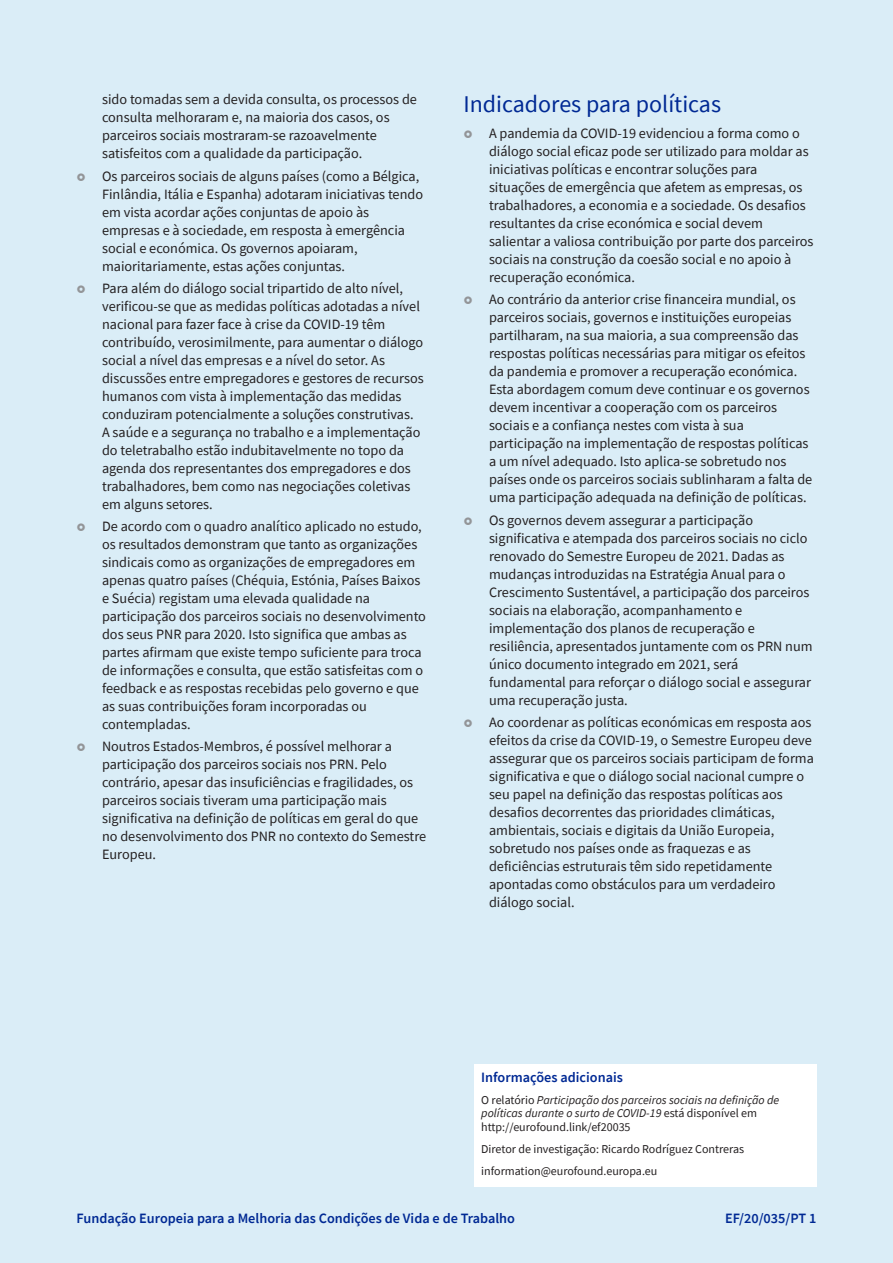
<style>
.page{position:relative;width:893px;height:1263px;background:#daedf7}
.page>*{position:absolute;margin:0;border:0;box-sizing:border-box;transform-origin:0 0}
.t1{font:24px "Source Sans Pro";color:#002994}
.t2{font:14.25px/18px "Source Sans Pro";color:#231f20}
.t3{font:600 14.25px "Source Sans Pro";color:#002994}
.t4{font:italic 12px/13.5px "Source Sans Pro";color:#231f20}
.t5{font:12px/22px "Source Sans Pro";color:#231f20}
.s1{font-style:normal}
</style>
<div class="page">
<div style="left:474px;top:1064px;width:342px;height:122px;background:#fff"></div>
<p class="t2" style="left:102px;top:90px;width:316px">sido tomadas sem a devida consulta, os processos de consulta melhoraram e, na maioria dos casos, os parceiros sociais mostraram-se razoavelmente satisfeitos com a qualidade da participação.</p>
<p class="t2" style="left:102px;top:166px;width:323px">Os parceiros sociais de alguns países (como a Bélgica, Finlândia, Itália e Espanha) adotaram iniciativas tendo em vista acordar ações conjuntas de apoio às empresas e à sociedade, em resposta à emergência social e económica. Os governos apoiaram, maioritariamente, estas ações conjuntas.</p>
<p class="t2" style="left:102px;top:279px;width:323px">Para além do diálogo social tripartido de alto nível, verificou-se que as medidas políticas adotadas a nível nacional para fazer face à crise da COVID-19 têm contribuído, verosimilmente, para aumentar o diálogo social a nível das empresas e a nível do setor. As discussões entre empregadores e gestores de recursos humanos com vista à implementação das medidas conduziram potencialmente a soluções construtivas.<br>A saúde e a segurança no trabalho e a implementação do teletrabalho estão indubitavelmente no topo da agenda dos representantes dos empregadores e dos trabalhadores, bem como nas negociações coletivas em alguns setores.</p>
<p class="t2" style="left:102px;top:517px;width:325px">De acordo com o quadro analítico aplicado no estudo, os resultados demonstram que tanto as organizações sindicais como as organizações de empregadores em apenas quatro países (Chéquia, Estónia, Países Baixos e Suécia) registam uma elevada qualidade na participação dos parceiros sociais no desenvolvimento dos seus PNR para 2020. Isto significa que ambas as partes afirmam que existe tempo suficiente para troca de informações e consulta, que estão satisfeitas com o feedback e as respostas recebidas pelo governo e que as suas contribuições foram incorporadas ou contempladas.</p>
<p class="t2" style="left:102px;top:737px;width:326px">Noutros Estados-Membros, é possível melhorar a participação dos parceiros sociais nos PRN. Pelo contrário, apesar das insuficiências e fragilidades, os parceiros sociais tiveram uma participação mais significativa na definição de políticas em geral do que no desenvolvimento dos PNR no contexto do Semestre Europeu.</p>
<h1 class="t1" style="left:463px;top:88px;width:259px">Indicadores para políticas</h1>
<p class="t2" style="left:489px;top:124px;width:326px">A pandemia da COVID-19 evidenciou a forma como o diálogo social eficaz pode ser utilizado para moldar as iniciativas políticas e encontrar soluções para situações de emergência que afetem as empresas, os trabalhadores, a economia e a sociedade. Os desafios resultantes da crise económica e social devem salientar a valiosa contribuição por parte dos parceiros sociais na construção da coesão social e no apoio à recuperação económica.</p>
<p class="t2" style="left:489px;top:290px;width:325px">Ao contrário da anterior crise financeira mundial, os parceiros sociais, governos e instituições europeias partilharam, na sua maioria, a sua compreensão das respostas políticas necessárias para mitigar os efeitos da pandemia e promover a recuperação económica.<br>Esta abordagem comum deve continuar e os governos devem incentivar a cooperação com os parceiros sociais e a confiança nestes com vista à sua participação na implementação de respostas políticas a um nível adequado. Isto aplica-se sobretudo nos países onde os parceiros sociais sublinharam a falta de uma participação adequada na definição de políticas.</p>
<p class="t2" style="left:489px;top:510px;width:325px">Os governos devem assegurar a participação significativa e atempada dos parceiros sociais no ciclo renovado do Semestre Europeu de 2021. Dadas as mudanças introduzidas na Estratégia Anual para o Crescimento Sustentável, a participação dos parceiros sociais na elaboração, acompanhamento e implementação dos planos de recuperação e resiliência, apresentados juntamente com os PRN num único documento integrado em 2021, será fundamental para reforçar o diálogo social e assegurar uma recuperação justa.</p>
<p class="t2" style="left:489px;top:713px;width:326px">Ao coordenar as políticas económicas em resposta aos efeitos da crise da COVID-19, o Semestre Europeu deve assegurar que os parceiros sociais participam de forma significativa e que o diálogo social nacional cumpre o seu papel na definição das respostas políticas aos desafios decorrentes das prioridades climáticas, ambientais, sociais e digitais da União Europeia, sobretudo nos países onde as fraquezas e as deficiências estruturais têm sido repetidamente apontadas como obstáculos para um verdadeiro diálogo social.</p>
<p class="t3" style="left:481px;top:1068px;width:143px">Informações adicionais</p>
<p class="t4" style="left:481px;top:1093px;width:300px"><span class="s1">O relatório</span> Participação dos parceiros sociais na definição de políticas durante o surto de COVID-19 <span class="s1">está disponível em http://eurofound.link/ef20035</span></p>
<p class="t5" style="left:481px;top:1138px;width:264px">Diretor de investigação: Ricardo Rodríguez Contreras information@eurofound.europa.eu</p>
<p class="t3" style="left:77px;top:1208px;width:440px">Fundação Europeia para a Melhoria das Condições de Vida e de Trabalho</p>
<p class="t3" style="left:725px;top:1208px;width:93px">EF/20/035/PT 1</p>
</div>
